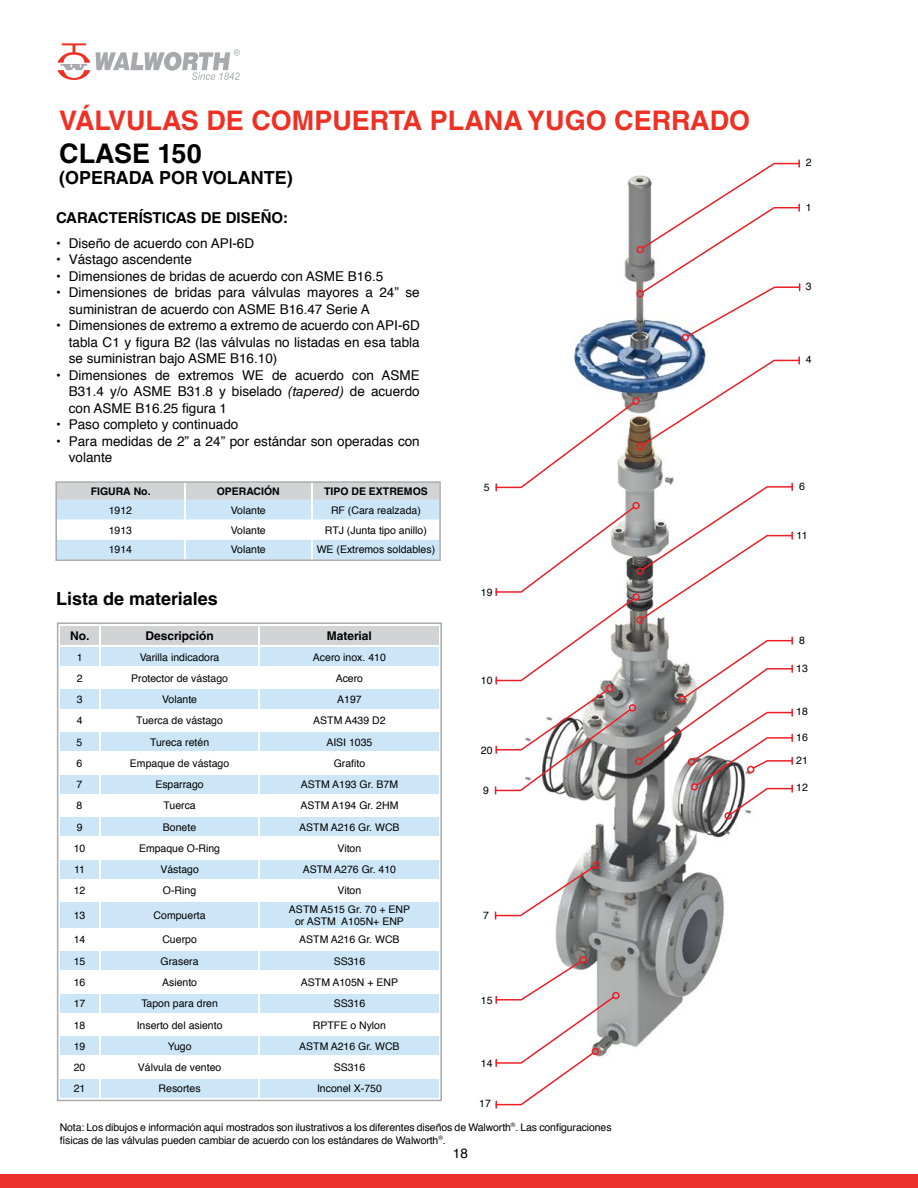
<style>
.page{position:relative;width:918px;height:1188px;background:#fff}
.page>*{position:absolute;margin:0;border:0;box-sizing:border-box;transform-origin:0 0}
.t1{font:700 27px "Helvetica LT Std";color:#ee3124}
.t2{font:700 27px "Helvetica LT Std";color:#000}
.t3{font:700 18px "Helvetica LT Std";color:#000}
.t4{font:700 15px "Helvetica LT Std";color:#000}
.t5{font:13.5px/16.5px "Helvetica";color:#000}
.t6{font:700 12px "Helvetica LT Std";color:#000}
.t7{font:10.5px/12.6px "Helvetica";color:#000;text-align:center}
.t8{font:700 10.5px "Helvetica LT Std";color:#000}
.s1{font-family:"Helvetica LT Std";font-style:italic}
</style>
<div class="page">
<svg style="left:57px;top:622px;width:385px;height:479px"></svg>
<img style="left:555px;top:175px;width:181px;height:872px">
<svg style="left:495px;top:861px;width:105px;height:59px"></svg>
<svg style="left:495px;top:956px;width:125px;height:153px"></svg>
<svg style="left:495px;top:356px;width:305px;height:464px"></svg>
<svg style="left:636px;top:159px;width:164px;height:182px"></svg>
<svg style="left:55px;top:481px;width:386px;height:80px"></svg>
<div style="left:0;top:1174px;width:918px;height:14px;background:#eb312b"></div>
<svg style="left:58px;top:43px;width:32px;height:37px"></svg>
<svg style="left:96px;top:49px;width:144px;height:31px"></svg>
<h1 class="t1" style="left:59px;top:104px;width:692px">VÁLVULAS DE COMPUERTA PLANA YUGO CERRADO</h1>
<h1 class="t2" style="left:59px;top:137px;width:144px">CLASE 150</h1>
<h2 class="t3" style="left:59px;top:167px;width:235px">(OPERADA POR VOLANTE)</h2>
<h3 class="t4" style="left:56px;top:208px;width:234px">CARACTERÍSTICAS DE DISEÑO:</h3>
<p class="t5" style="left:56px;top:235px;width:200px">• Diseño de acuerdo con API-6D</p>
<p class="t5" style="left:56px;top:252px;width:137px">• Vástago ascendente</p>
<p class="t5" style="left:56px;top:268px;width:329px">• Dimensiones de bridas de acuerdo con ASME B16.5</p>
<p class="t5" style="left:69px;top:285px;width:352px;text-indent:-13px">• Dimensiones de bridas para válvulas mayores a 24” se suministran de acuerdo con ASME B16.47 Serie A</p>
<p class="t5" style="left:69px;top:318px;width:352px;text-align:justify;text-indent:-13px">• Dimensiones de extremo a extremo de acuerdo con API-6D tabla C1 y figura B2 (las válvulas no listadas en esa tabla se suministran bajo ASME B16.10)</p>
<p class="t5" style="left:69px;top:367px;width:352px;text-align:justify;text-indent:-13px">• Dimensiones de extremos WE de acuerdo con ASME B31.4 y/o ASME B31.8 y biselado <span class="s1">(tapered)</span> de acuerdo con ASME B16.25 figura 1</p>
<p class="t5" style="left:56px;top:417px;width:184px">• Paso completo y continuado</p>
<p class="t5" style="left:69px;top:433px;width:352px;text-indent:-13px">• Para medidas de 2” a 24” por estándar son operadas con volante</p>
<p class="t8" style="left:91px;top:485px;width:61px">FIGURA No.</p>
<p class="t8" style="left:217px;top:485px;width:64px">OPERACIÓN</p>
<p class="t8" style="left:324px;top:485px;width:105px">TIPO DE EXTREMOS</p>
<p class="t7" style="left:109px;top:504px;width:25px">1912</p>
<p class="t7" style="left:231px;top:504px;width:37px">Volante</p>
<p class="t7" style="left:331px;top:504px;width:91px">RF (Cara realzada)</p>
<p class="t7" style="left:109px;top:524px;width:25px">1913</p>
<p class="t7" style="left:231px;top:524px;width:37px">Volante</p>
<p class="t7" style="left:325px;top:524px;width:103px">RTJ (Junta tipo anillo)</p>
<p class="t7" style="left:109px;top:544px;width:25px">1914</p>
<p class="t7" style="left:231px;top:544px;width:37px">Volante</p>
<p class="t7" style="left:317px;top:544px;width:120px">WE (Extremos soldables)</p>
<h2 class="t3" style="left:56px;top:587px;width:163px">Lista de materiales</h2>
<p class="t6" style="left:70px;top:628px;width:21px">No.</p>
<p class="t6" style="left:145px;top:628px;width:70px">Descripción</p>
<p class="t6" style="left:327px;top:628px;width:46px">Material</p>
<p class="t7" style="left:77px;top:651px;width:7px">1</p>
<p class="t7" style="left:140px;top:651px;width:81px">Varilla indicadora</p>
<p class="t7" style="left:313px;top:651px;width:74px">Acero inox. 410</p>
<p class="t7" style="left:77px;top:672px;width:7px">2</p>
<p class="t7" style="left:131px;top:672px;width:98px">Protector de vástago</p>
<p class="t7" style="left:336px;top:672px;width:29px">Acero</p>
<p class="t7" style="left:77px;top:693px;width:7px">3</p>
<p class="t7" style="left:162px;top:693px;width:37px">Volante</p>
<p class="t7" style="left:337px;top:693px;width:26px">A197</p>
<p class="t7" style="left:77px;top:715px;width:7px">4</p>
<p class="t7" style="left:136px;top:715px;width:88px">Tuerca de vástago</p>
<p class="t7" style="left:313px;top:715px;width:74px">ASTM A439 D2</p>
<p class="t7" style="left:77px;top:736px;width:7px">5</p>
<p class="t7" style="left:150px;top:736px;width:61px">Tureca retén</p>
<p class="t7" style="left:326px;top:736px;width:48px">AISI 1035</p>
<p class="t7" style="left:77px;top:757px;width:7px">6</p>
<p class="t7" style="left:130px;top:757px;width:101px">Empaque de vástago</p>
<p class="t7" style="left:334px;top:757px;width:33px">Grafito</p>
<p class="t7" style="left:77px;top:778px;width:7px">7</p>
<p class="t7" style="left:155px;top:778px;width:50px">Esparrago</p>
<p class="t7" style="left:301px;top:778px;width:99px">ASTM A193 Gr. B7M</p>
<p class="t7" style="left:77px;top:800px;width:7px">8</p>
<p class="t7" style="left:163px;top:800px;width:34px">Tuerca</p>
<p class="t7" style="left:300px;top:800px;width:100px">ASTM A194 Gr. 2HM</p>
<p class="t7" style="left:77px;top:821px;width:7px">9</p>
<p class="t7" style="left:163px;top:821px;width:35px">Bonete</p>
<p class="t7" style="left:299px;top:821px;width:102px">ASTM A216 Gr. WCB</p>
<p class="t7" style="left:74px;top:842px;width:13px">10</p>
<p class="t7" style="left:139px;top:842px;width:83px">Empaque O-Ring</p>
<p class="t7" style="left:338px;top:842px;width:25px">Viton</p>
<p class="t7" style="left:74px;top:863px;width:12px">11</p>
<p class="t7" style="left:160px;top:863px;width:40px">Vástago</p>
<p class="t7" style="left:303px;top:863px;width:95px">ASTM A276 Gr. 410</p>
<p class="t7" style="left:74px;top:885px;width:13px">12</p>
<p class="t7" style="left:163px;top:885px;width:35px">O-Ring</p>
<p class="t7" style="left:338px;top:885px;width:25px">Viton</p>
<p class="t7" style="left:74px;top:909px;width:13px">13</p>
<p class="t7" style="left:154px;top:909px;width:53px">Compuerta</p>
<p class="t7" style="left:289px;top:903px;width:123px">ASTM A515 Gr. 70 + ENP or ASTM A105N+ ENP</p>
<p class="t7" style="left:74px;top:934px;width:13px">14</p>
<p class="t7" style="left:162px;top:934px;width:36px">Cuerpo</p>
<p class="t7" style="left:299px;top:934px;width:102px">ASTM A216 Gr. WCB</p>
<p class="t7" style="left:74px;top:955px;width:13px">15</p>
<p class="t7" style="left:161px;top:955px;width:39px">Grasera</p>
<p class="t7" style="left:334px;top:955px;width:33px">SS316</p>
<p class="t7" style="left:74px;top:976px;width:13px">16</p>
<p class="t7" style="left:162px;top:976px;width:37px">Asiento</p>
<p class="t7" style="left:301px;top:976px;width:99px">ASTM A105N + ENP</p>
<p class="t7" style="left:74px;top:998px;width:13px">17</p>
<p class="t7" style="left:141px;top:998px;width:78px">Tapon para dren</p>
<p class="t7" style="left:334px;top:998px;width:33px">SS316</p>
<p class="t7" style="left:74px;top:1019px;width:13px">18</p>
<p class="t7" style="left:137px;top:1019px;width:87px">Inserto del asiento</p>
<p class="t7" style="left:313px;top:1019px;width:74px">RPTFE o Nylon</p>
<p class="t7" style="left:74px;top:1040px;width:13px">19</p>
<p class="t7" style="left:168px;top:1040px;width:25px">Yugo</p>
<p class="t7" style="left:299px;top:1040px;width:102px">ASTM A216 Gr. WCB</p>
<p class="t7" style="left:74px;top:1061px;width:13px">20</p>
<p class="t7" style="left:138px;top:1061px;width:85px">Válvula de venteo</p>
<p class="t7" style="left:334px;top:1061px;width:33px">SS316</p>
<p class="t7" style="left:74px;top:1083px;width:13px">21</p>
<p class="t7" style="left:159px;top:1083px;width:44px">Resortes</p>
<p class="t7" style="left:317px;top:1083px;width:66px">Inconel X-750</p>
<p class="t7" style="left:484px;top:482px;width:7px">5</p>
<p class="t7" style="left:481px;top:586px;width:13px">19</p>
<p class="t7" style="left:481px;top:675px;width:13px">10</p>
<p class="t7" style="left:481px;top:744px;width:13px">20</p>
<p class="t7" style="left:483px;top:784px;width:7px">9</p>
<p class="t7" style="left:483px;top:909px;width:7px">7</p>
<p class="t7" style="left:481px;top:994px;width:13px">15</p>
<p class="t7" style="left:481px;top:1057px;width:13px">14</p>
<p class="t7" style="left:479px;top:1097px;width:13px">17</p>
<p class="t7" style="left:60px;top:1121px;width:553px;text-align:left">Nota: Los dibujos e información aquí mostrados son ilustrativos a los diferentes diseños de Walworth<sup>®</sup>. Las configuraciones físicas de las válvulas pueden cambiar de acuerdo con los estándares de Walworth<sup>®</sup>.</p>
<p class="t5" style="left:453px;top:1146px;width:17px">18</p>
<p class="t7" style="left:806px;top:157px;width:7px">2</p>
<p class="t7" style="left:806px;top:201px;width:7px">1</p>
<p class="t7" style="left:806px;top:281px;width:7px">3</p>
<p class="t7" style="left:806px;top:354px;width:7px">4</p>
<p class="t7" style="left:799px;top:480px;width:7px">6</p>
<p class="t7" style="left:797px;top:529px;width:12px">11</p>
<p class="t7" style="left:799px;top:634px;width:7px">8</p>
<p class="t7" style="left:796px;top:662px;width:13px">13</p>
<p class="t7" style="left:796px;top:706px;width:13px">18</p>
<p class="t7" style="left:796px;top:731px;width:13px">16</p>
<p class="t7" style="left:796px;top:754px;width:13px">21</p>
<p class="t7" style="left:796px;top:782px;width:13px">12</p>
</div>
